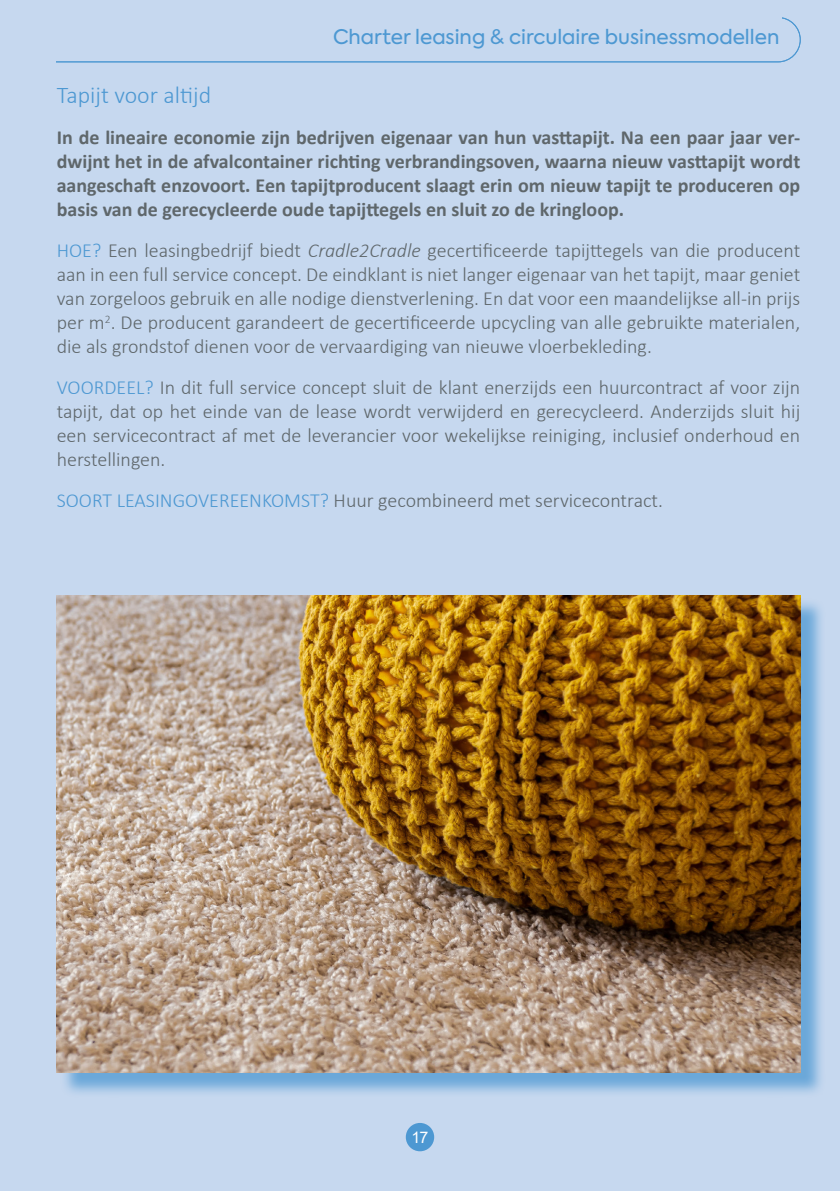
<style>
.page{position:relative;width:840px;height:1191px;background:#fff}
.page>*{position:absolute;margin:0;border:0;box-sizing:border-box;transform-origin:0 0}
.t1{font:300 24px "Calibri";color:#4d98d2}
.t2{font:300 20px/24px "Calibri";color:#5f676b;text-align:justify}
.t3{font:700 20px/24px "Calibri";color:#5f676b;text-align:justify}
.t4{font:20px "Axiforma";color:#4d98d2}
.t5{font:16px "Arial";color:#fff}
.s1{color:#4d98d2}
.s2{font-style:italic}
</style>
<div class="page">
<div style="left:0;top:0;width:839px;height:1191px;background:#c6d8ef"></div>
<div style="left:406px;top:1124px;width:27px;height:26px;background:#4d98d2;border-radius:50%"></div>
<div style="left:405px;top:1123px;width:29px;height:28px;border:2px solid #4d98d2;border-radius:50%"></div>
<svg style="left:56px;top:17px;width:744px;height:45px"></svg>
<div style="left:0;top:5px;width:780px;height:17px;background:#c6d8ef"></div>
<div style="left:60px;top:598px;width:765px;height:499px;background:#4d98d2;opacity:.75"></div>
<img style="left:57px;top:595px;width:743px;height:477px">
<p class="t4" style="left:333px;top:24px;width:447px">Charter leasing &amp; circulaire businessmodellen</p>
<p class="t1" style="left:57px;top:80px;width:156px">Tapijt voor altijd</p>
<p class="t3" style="left:57px;top:125px;width:744px">In de lineaire economie zijn bedrijven eigenaar van hun vasttapijt. Na een paar jaar ver&shy;dwijnt het in de afvalcontainer richting verbrandingsoven, waarna nieuw vasttapijt wordt aangeschaft enzovoort. Een tapijtproducent slaagt erin om nieuw tapijt te produceren op basis van de gerecycleerde oude tapijttegels en sluit zo de kringloop.</p>
<p class="t2" style="left:57px;top:238px;width:744px"><span class="s1">HOE?</span> Een leasingbedrijf biedt <span class="s2">Cradle2Cradle</span> gecertificeerde tapijttegels van die producent aan in een full service concept. De eindklant is niet langer eigenaar van het tapijt, maar geniet van zorgeloos gebruik en alle nodige dienstverlening. En dat voor een maandelijkse all-in prijs per m<sup>2</sup>. De producent garandeert de gecertificeerde upcycling van alle gebruikte materialen, die als grondstof dienen voor de vervaardiging van nieuwe vloerbekleding.</p>
<p class="t2" style="left:57px;top:375px;width:744px"><span class="s1">VOORDEEL?</span> In dit full service concept sluit de klant enerzijds een huurcontract af voor zijn tapijt, dat op het einde van de lease wordt verwijderd en gerecycleerd. Anderzijds sluit hij een servicecontract af met de leverancier voor wekelijkse reiniging, inclusief onderhoud en herstellingen.</p>
<p class="t2" style="left:57px;top:488px;width:607px"><span class="s1">SOORT LEASINGOVEREENKOMST?</span> Huur gecombineerd met servicecontract.</p>
<p class="t5" style="left:411px;top:1126px;width:19px">17</p>
</div>
